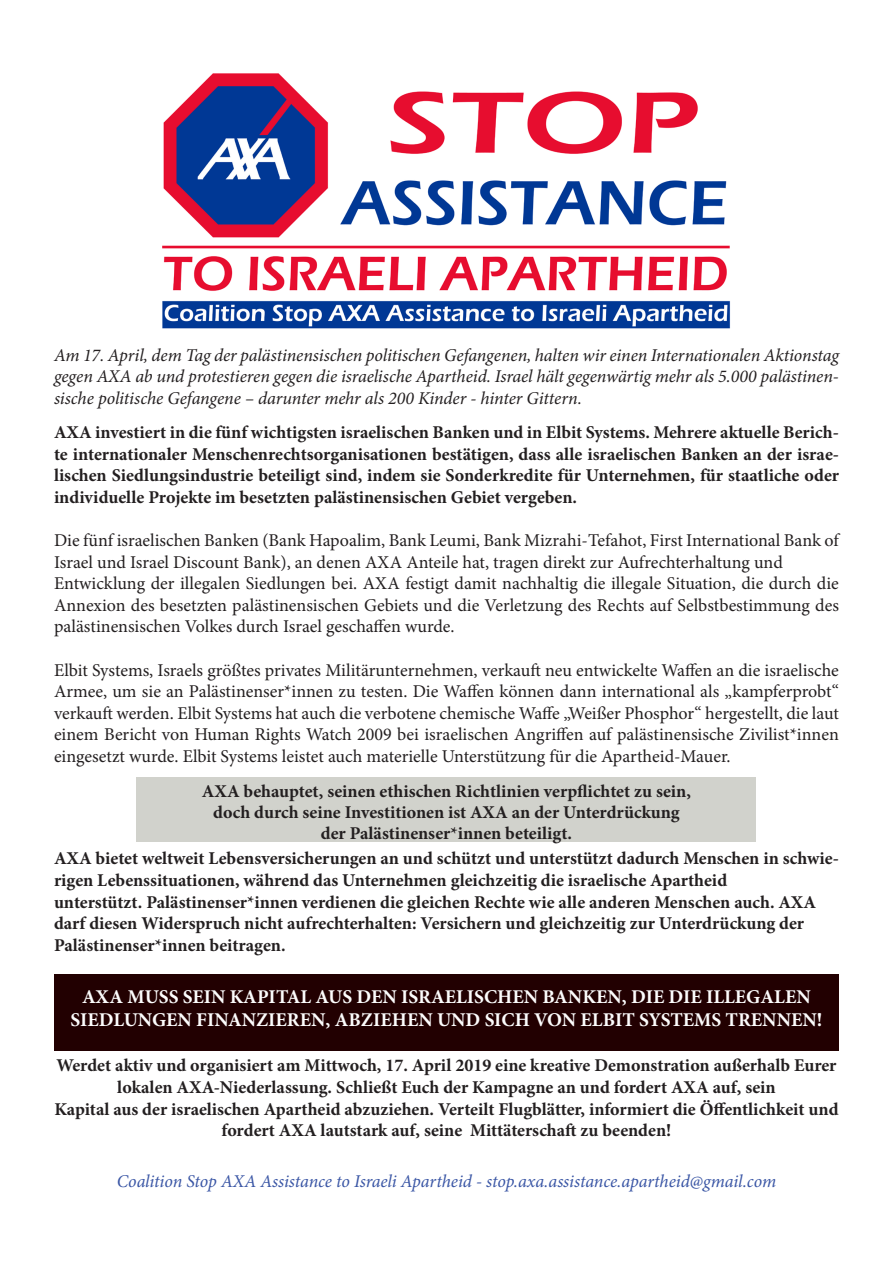
<style>
.page{position:relative;width:893px;height:1263px;background:#fff}
.page>*{position:absolute;margin:0;border:0;box-sizing:border-box;transform-origin:0 0}
.t1{font:700 19.5px "Minion Pro";color:#fcfcfc}
.t2{font:700 18px/21.6px "Minion Pro";color:#231f20}
.t3{font:18px/21.6px "Minion Pro";color:#231f20;text-align:justify}
.t4{font:italic 18px/21.6px "Minion Pro";letter-spacing:-.01em;color:#231f20;text-align:justify}
.t5{font:italic 18px "Minion Pro";letter-spacing:-.01em;color:#3a56a5}
</style>
<div class="page">
<div style="left:136px;top:778px;width:620px;height:64px;background:#d1d2cc"></div>
<div style="left:54px;top:974px;width:785px;height:76px;background:#220001"></div>
<img style="left:162px;top:73px;width:569px;height:256px">
<p class="t4" style="left:54px;top:344px;width:786px">Am 17. April, dem Tag der palästinensischen politischen Gefangenen, halten wir einen Internationalen Aktionstag gegen AXA ab und protestieren gegen die israelische Apartheid. Israel hält gegenwärtig mehr als 5.000 palästinen&shy;sische politische Gefangene – darunter mehr als 200 Kinder - hinter Gittern.</p>
<p class="t2" style="left:54px;top:421px;width:786px;text-align:justify">AXA investiert in die fünf wichtigsten israelischen Banken und in Elbit Systems. Mehrere aktuelle Berich&shy;te internationaler Menschenrechtsorganisationen bestätigen, dass alle israelischen Banken an der israe&shy;lischen Siedlungsindustrie beteiligt sind, indem sie Sonderkredite für Unternehmen, für staatliche oder individuelle Projekte im besetzten palästinensischen Gebiet vergeben.</p>
<p class="t3" style="left:54px;top:529px;width:786px">Die fünf israelischen Banken (Bank Hapoalim, Bank Leumi, Bank Mizrahi-Tefahot, First International Bank of<br>Israel und Israel Discount Bank), an denen AXA Anteile hat, tragen direkt zur Aufrechterhaltung und</p>
<p class="t3" style="left:54px;top:573px;width:786px">Entwicklung der illegalen Siedlungen bei. AXA festigt damit nachhaltig die illegale Situation, die durch die Annexion des besetzten palästinensischen Gebiets und die Verletzung des Rechts auf Selbstbestimmung des palästinensischen Volkes durch Israel geschaffen wurde.</p>
<p class="t3" style="left:54px;top:659px;width:786px">Elbit Systems, Israels größtes privates Militärunternehmen, verkauft neu entwickelte Waffen an die israelische Armee, um sie an Palästinenser*innen zu testen. Die Waffen können dann international als „kampferprobt“ verkauft werden. Elbit Systems hat auch die verbotene chemische Waffe „Weißer Phosphor“ hergestellt, die laut einem Bericht von Human Rights Watch 2009 bei israelischen Angriffen auf palästinensische Zivilist*innen eingesetzt wurde. Elbit Systems leistet auch materielle Unterstützung für die Apartheid-Mauer.</p>
<p class="t2" style="left:202px;top:780px;width:491px">AXA behauptet, seinen ethischen Richtlinien verpflichtet zu sein,</p>
<p class="t2" style="left:213px;top:801px;width:468px">doch durch seine Investitionen ist AXA an der Unterdrückung</p>
<p class="t2" style="left:321px;top:822px;width:253px">der Palästinenser*innen beteiligt.</p>
<p class="t2" style="left:54px;top:848px;width:786px">AXA bietet weltweit Lebensversicherungen an und schützt und unterstützt dadurch Menschen in schwie&shy;rigen Lebenssituationen, während das Unternehmen gleichzeitig die israelische Apartheid</p>
<p class="t2" style="left:54px;top:891px;width:764px">unterstützt. Palästinenser*innen verdienen die gleichen Rechte wie alle anderen Menschen auch. AXA darf diesen Widerspruch nicht aufrechterhalten: Versichern und gleichzeitig zur Unterdrückung der<br>Palästinenser*innen beitragen.</p>
<p class="t1" style="left:82px;top:983px;width:730px">AXA MUSS SEIN KAPITAL AUS DEN ISRAELISCHEN BANKEN, DIE DIE ILLEGALEN</p>
<p class="t1" style="left:71px;top:1006px;width:753px">SIEDLUNGEN FINANZIEREN, ABZIEHEN UND SICH VON ELBIT SYSTEMS TRENNEN!</p>
<p class="t2" style="left:56px;top:1054px;width:781px;text-align:center">Werdet aktiv und organisiert am Mittwoch, 17. April 2019 eine kreative Demonstration außerhalb Eurer lokalen AXA-Niederlassung. Schließt Euch der Kampagne an und fordert AXA auf, sein</p>
<p class="t2" style="left:54px;top:1098px;width:786px;text-align:center">Kapital aus der israelischen Apartheid abzuziehen. Verteilt Flugblätter, informiert die Öffentlichkeit und fordert AXA lautstark auf, seine Mittäterschaft zu beenden!</p>
<p class="t5" style="left:117px;top:1169px;width:661px">Coalition Stop AXA Assistance to Israeli Apartheid - stop.axa.assistance.apartheid@gmail.com</p>
</div>
